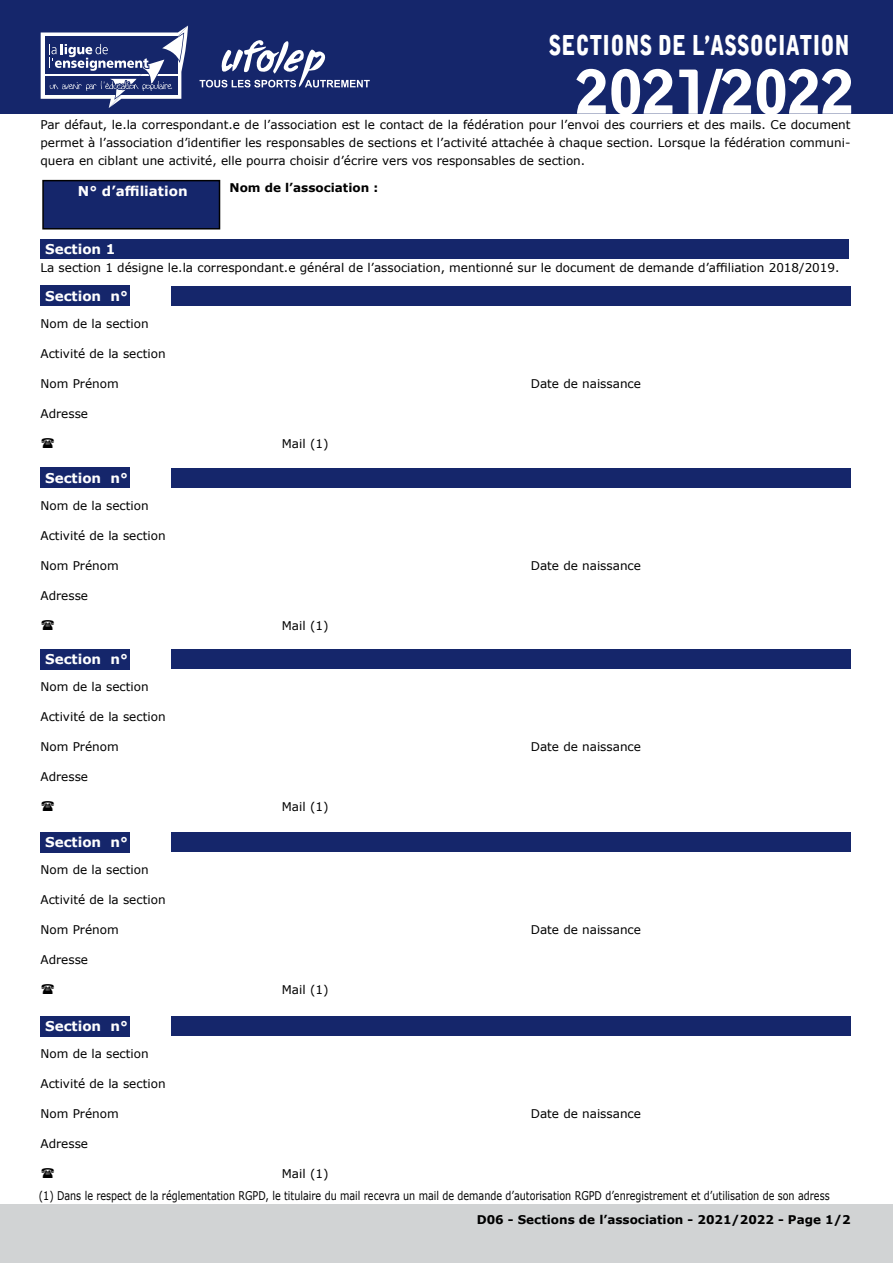
<style>
.page{position:relative;width:893px;height:1263px;background:#fff}
.page>*{position:absolute;margin:0;border:0;box-sizing:border-box;transform-origin:0 0}
.t1{font:60px "Alpha Ligue";color:#fff}
.t2{font:27.3px "Alpha Ligue";color:#fff;scale:.77 1}
.t3{font:700 13.5px "Verdana";color:#fff}
.t4{font:12px/18px "Verdana";color:#000;text-align:justify}
.t5{font:12px "Verdana";color:#000;scale:.8 1}
.t6{font:700 12px "Verdana";color:#000}
</style>
<div class="page">
<div style="left:0;top:0;width:893px;height:113px;background:#15266b"></div>
<div style="left:0;top:1204px;width:893px;height:59px;background:#d1d3d4"></div>
<div style="left:42px;top:180px;width:178px;height:50px;background:#15266b;border:2px solid #000"></div>
<div style="left:40px;top:239px;width:809px;height:20px;background:#15266b"></div>
<div style="left:40px;top:286px;width:90px;height:20px;background:#15266b"></div>
<div style="left:171px;top:286px;width:679px;height:20px;background:#15266b"></div>
<div style="left:40px;top:467px;width:90px;height:21px;background:#15266b"></div>
<div style="left:171px;top:468px;width:679px;height:20px;background:#15266b"></div>
<div style="left:40px;top:649px;width:90px;height:20px;background:#15266b"></div>
<div style="left:171px;top:649px;width:679px;height:20px;background:#15266b"></div>
<div style="left:40px;top:832px;width:90px;height:20px;background:#15266b"></div>
<div style="left:171px;top:832px;width:679px;height:20px;background:#15266b"></div>
<div style="left:40px;top:1016px;width:90px;height:20px;background:#15266b"></div>
<div style="left:171px;top:1016px;width:679px;height:20px;background:#15266b"></div>
<svg style="left:41px;top:26px;width:147px;height:82px"></svg>
<svg style="left:200px;top:40px;width:170px;height:47px"></svg>
<h2 class="t2" style="left:549px;top:28px;width:392px">SECTIONS DE L’ASSOCIATION</h2>
<h1 class="t1" style="left:576px;top:55px;width:280px">2021/2022</h1>
<p class="t4" style="left:41px;top:116px;width:812px">Par défaut, le.la correspondant.e de l’association est le contact de la fédération pour l’envoi des courriers et des mails. Ce document permet à l’association d’identifier les responsables de sections et l’activité attachée à chaque section. Lorsque la fédération communi&shy;quera en ciblant une activité, elle pourra choisir d’écrire vers vos responsables de section.</p>
<p class="t6" style="left:230px;top:180px;width:150px">Nom de l’association :</p>
<p class="t3" style="left:78px;top:181px;width:111px">N° d’affiliation</p>
<p class="t3" style="left:45px;top:239px;width:72px">Section 1</p>
<p class="t4" style="left:41px;top:259px;width:801px">La section 1 désigne le.la correspondant.e général de l’association, mentionné sur le document de demande d’affiliation 2018/2019.</p>
<p class="t3" style="left:45px;top:287px;width:84px">Section n°</p>
<p class="t4" style="left:40px;top:315px;width:110px">Nom de la section</p>
<p class="t4" style="left:40px;top:345px;width:127px">Activité de la section</p>
<p class="t4" style="left:40px;top:375px;width:80px">Nom Prénom</p>
<p class="t4" style="left:531px;top:375px;width:112px">Date de naissance</p>
<p class="t4" style="left:40px;top:405px;width:49px">Adresse</p>
<p class="t4" style="left:282px;top:435px;width:48px">Mail (1)</p>
<p class="t3" style="left:45px;top:468px;width:84px">Section n°</p>
<p class="t4" style="left:40px;top:496px;width:110px">Nom de la section</p>
<p class="t4" style="left:40px;top:526px;width:127px">Activité de la section</p>
<p class="t4" style="left:40px;top:556px;width:80px">Nom Prénom</p>
<p class="t4" style="left:531px;top:556px;width:112px">Date de naissance</p>
<p class="t4" style="left:40px;top:586px;width:49px">Adresse</p>
<p class="t4" style="left:282px;top:616px;width:48px">Mail (1)</p>
<p class="t3" style="left:45px;top:650px;width:84px">Section n°</p>
<p class="t4" style="left:40px;top:678px;width:110px">Nom de la section</p>
<p class="t4" style="left:40px;top:708px;width:127px">Activité de la section</p>
<p class="t4" style="left:40px;top:738px;width:80px">Nom Prénom</p>
<p class="t4" style="left:531px;top:738px;width:112px">Date de naissance</p>
<p class="t4" style="left:40px;top:768px;width:49px">Adresse</p>
<p class="t4" style="left:282px;top:798px;width:48px">Mail (1)</p>
<p class="t3" style="left:45px;top:833px;width:84px">Section n°</p>
<p class="t4" style="left:40px;top:861px;width:110px">Nom de la section</p>
<p class="t4" style="left:40px;top:891px;width:127px">Activité de la section</p>
<p class="t4" style="left:40px;top:921px;width:80px">Nom Prénom</p>
<p class="t4" style="left:531px;top:921px;width:112px">Date de naissance</p>
<p class="t4" style="left:40px;top:951px;width:49px">Adresse</p>
<p class="t4" style="left:282px;top:981px;width:48px">Mail (1)</p>
<p class="t3" style="left:45px;top:1017px;width:84px">Section n°</p>
<p class="t4" style="left:40px;top:1045px;width:110px">Nom de la section</p>
<p class="t4" style="left:40px;top:1075px;width:127px">Activité de la section</p>
<p class="t4" style="left:40px;top:1105px;width:80px">Nom Prénom</p>
<p class="t4" style="left:531px;top:1105px;width:112px">Date de naissance</p>
<p class="t4" style="left:40px;top:1135px;width:49px">Adresse</p>
<p class="t4" style="left:282px;top:1165px;width:48px">Mail (1)</p>
<p class="t5" style="left:39px;top:1188px;width:990px">(1) Dans le respect de la réglementation RGPD, le titulaire du mail recevra un mail de demande d’autorisation RGPD d’enregistrement et d’utilisation de son adress</p>
<p class="t6" style="left:477px;top:1211px;width:375px">D06 - Sections de l’association - 2021/2022 - Page 1/2</p>
</div>
